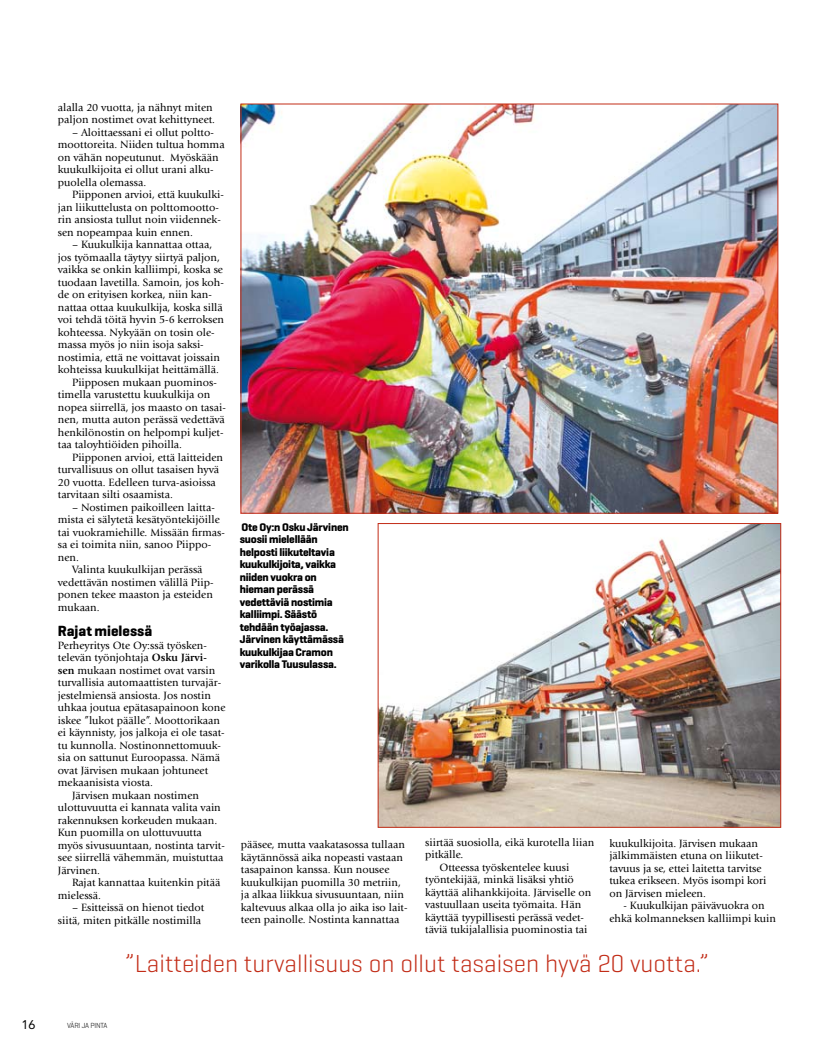
<style>
.page{position:relative;width:815px;height:1053px;background:#fff}
.page>*{position:absolute;margin:0;border:0;box-sizing:border-box;transform-origin:0 0}
.t1{font:300 25px "Geogrotesque";color:#c22c17}
.t2{font:700 15px "Geogrotesque";color:#000}
.t3{font:12.5px "Avenir LT Std";color:#000}
.t4{font:700 11.25px/12.5px "Geogrotesque";letter-spacing:-.02em;color:#000}
.t5{font:11px/12.5px "Giovanni Std";color:#000}
.t6{font:300 7.5px "Geogrotesque";letter-spacing:-.025em;color:#000}
.s1{font-weight:700}
</style>
<div class="page">
<img style="left:243px;top:106px;width:533px;height:405px">
<img style="left:380px;top:525px;width:399px;height:300px">
<div style="left:378px;top:523px;width:403px;height:304px;border:1px solid #c22c17"></div>
<p class="t5" style="left:58px;top:101px;width:159px">alalla 20 vuotta, ja nähnyt miten paljon nostimet ovat kehittyneet.</p>
<p class="t5" style="left:72px;top:126px;width:143px">– Aloittaessani ei ollut poltto-</p>
<p class="t5" style="left:58px;top:138px;width:168px">moottoreita. Niiden tultua homma</p>
<p class="t5" style="left:58px;top:151px;width:162px">on vähän nopeutunut. Myöskään</p>
<p class="t5" style="left:58px;top:163px;width:157px">kuukulkijoita ei ollut urani alku-</p>
<p class="t5" style="left:58px;top:176px;width:90px">puolella olemassa.</p>
<p class="t5" style="left:72px;top:188px;width:153px">Piipponen arvioi, että kuukulki-</p>
<p class="t5" style="left:58px;top:201px;width:162px">jan liikuttelusta on polttomootto-</p>
<p class="t5" style="left:58px;top:213px;width:164px">rin ansiosta tullut noin viidennek-</p>
<p class="t5" style="left:58px;top:226px;width:137px">sen nopeampaa kuin ennen.</p>
<p class="t5" style="left:72px;top:238px;width:142px">– Kuukulkija kannattaa ottaa,</p>
<p class="t5" style="left:58px;top:251px;width:164px">jos työmaalla täytyy siirtyä paljon,</p>
<p class="t5" style="left:58px;top:263px;width:167px">vaikka se onkin kalliimpi, koska se</p>
<p class="t5" style="left:58px;top:276px;width:167px">tuodaan lavetilla. Samoin, jos koh-</p>
<p class="t5" style="left:58px;top:288px;width:156px">de on erityisen korkea, niin kan-</p>
<p class="t5" style="left:58px;top:301px;width:166px">nattaa ottaa kuukulkija, koska sillä</p>
<p class="t5" style="left:58px;top:313px;width:168px">voi tehdä töitä hyvin 5-6 kerroksen</p>
<p class="t5" style="left:58px;top:326px;width:158px">kohteessa. Nykyään on tosin ole-</p>
<p class="t5" style="left:58px;top:338px;width:147px">massa myös jo niin isoja saksi-</p>
<p class="t5" style="left:58px;top:351px;width:164px">nostimia, että ne voittavat joissain</p>
<p class="t5" style="left:58px;top:363px;width:163px">kohteissa kuukulkijat heittämällä.</p>
<p class="t5" style="left:72px;top:376px;width:146px">Piipposen mukaan puominos-</p>
<p class="t5" style="left:58px;top:388px;width:154px">timella varustettu kuukulkija on</p>
<p class="t5" style="left:58px;top:401px;width:170px">nopea siirrellä, jos maasto on tasai-</p>
<p class="t5" style="left:58px;top:413px;width:169px">nen, mutta auton perässä vedettävä</p>
<p class="t5" style="left:58px;top:426px;width:167px">henkilönostin on helpompi kuljet-</p>
<p class="t5" style="left:58px;top:438px;width:126px">taa taloyhtiöiden pihoilla.</p>
<p class="t5" style="left:72px;top:451px;width:152px">Piipponen arvioi, että laitteiden</p>
<p class="t5" style="left:58px;top:463px;width:163px">turvallisuus on ollut tasaisen hyvä</p>
<p class="t5" style="left:58px;top:476px;width:160px">20 vuotta. Edelleen turva-asioissa</p>
<p class="t5" style="left:58px;top:488px;width:117px">tarvitaan silti osaamista.</p>
<p class="t5" style="left:72px;top:501px;width:144px">– Nostimen paikoilleen laitta-</p>
<p class="t5" style="left:58px;top:513px;width:163px">mista ei sälytetä kesätyöntekijöille</p>
<p class="t5" style="left:58px;top:526px;width:169px">tai vuokramiehille. Missään firmas-</p>
<p class="t5" style="left:58px;top:538px;width:155px">sa ei toimita niin, sanoo Piippo-</p>
<p class="t5" style="left:58px;top:551px;width:22px">nen.</p>
<p class="t5" style="left:72px;top:563px;width:132px">Valinta kuukulkijan perässä</p>
<p class="t5" style="left:58px;top:576px;width:157px">vedettävän nostimen välillä Piip-</p>
<p class="t5" style="left:58px;top:588px;width:157px">ponen tekee maaston ja esteiden</p>
<p class="t5" style="left:58px;top:601px;width:43px">mukaan.</p>
<p class="t2" style="left:58px;top:621px;width:96px">Rajat mielessä</p>
<p class="t5" style="left:58px;top:638px;width:150px">Perheyritys Ote Oy:ssä työsken-</p>
<p class="t5" style="left:58px;top:651px;width:150px">televän työnjohtaja <span class="s1">Osku Järvi-</span></p>
<p class="t5" style="left:58px;top:663px;width:159px"><span class="s1">sen</span> mukaan nostimet ovat varsin</p>
<p class="t5" style="left:58px;top:676px;width:165px">turvallisia automaattisten turvajär-</p>
<p class="t5" style="left:58px;top:688px;width:154px">jestelmiensä ansiosta. Jos nostin</p>
<p class="t5" style="left:58px;top:701px;width:169px">uhkaa joutua epätasapainoon kone</p>
<p class="t5" style="left:58px;top:713px;width:164px">iskee ”lukot päälle”. Moottorikaan</p>
<p class="t5" style="left:58px;top:726px;width:168px">ei käynnisty, jos jalkoja ei ole tasat-</p>
<p class="t5" style="left:58px;top:738px;width:165px">tu kunnolla. Nostinonnettomuuk-</p>
<p class="t5" style="left:58px;top:751px;width:164px">sia on sattunut Euroopassa. Nämä</p>
<p class="t5" style="left:58px;top:763px;width:152px">ovat Järvisen mukaan johtuneet</p>
<p class="t5" style="left:58px;top:776px;width:97px">mekaanisista viosta.</p>
<p class="t5" style="left:72px;top:788px;width:128px">Järvisen mukaan nostimen</p>
<p class="t5" style="left:58px;top:801px;width:164px">ulottuvuutta ei kannata valita vain</p>
<p class="t5" style="left:58px;top:813px;width:161px">rakennuksen korkeuden mukaan.</p>
<p class="t5" style="left:58px;top:826px;width:146px">Kun puomilla on ulottuvuutta</p>
<p class="t5" style="left:58px;top:838px;width:169px">myös sivusuuntaan, nostinta tarvit-</p>
<p class="t5" style="left:58px;top:851px;width:167px">see siirrellä vähemmän, muistuttaa</p>
<p class="t5" style="left:58px;top:863px;width:44px">Järvinen.</p>
<p class="t5" style="left:72px;top:876px;width:150px">Rajat kannattaa kuitenkin pitää</p>
<p class="t5" style="left:58px;top:888px;width:45px">mielessä.</p>
<p class="t5" style="left:58px;top:901px;width:148px;text-align:right">– Esitteissä on hienot tiedot siitä, miten pitkälle nostimilla</p>
<p class="t4" style="left:240px;top:520px;width:110px">Ote Oy:n Osku Järvinen suosii mielellään helposti liikuteltavia kuukulkijoita, vaikka niiden vuokra on hieman perässä vedettäviä nostimia kalliimpi. Säästö tehdään työajassa.<br>Järvinen käyttämässä kuukulkijaa Cramon varikolla Tuusulassa.</p>
<p class="t5" style="left:241px;top:838px;width:168px">pääsee, mutta vaakatasossa tullaan käytännössä aika nopeasti vastaan tasapainon kanssa. Kun nousee kuukulkijan puomilla 30 metriin, ja alkaa liikkua sivusuuntaan, niin kaltevuus alkaa olla jo aika iso lait&shy;teen painolle. Nostinta kannattaa</p>
<p class="t5" style="left:425px;top:836px;width:171px">siirtää suosiolla, eikä kurotella liian</p>
<p class="t5" style="left:425px;top:848px;width:40px">pitkälle.</p>
<p class="t5" style="left:439px;top:861px;width:131px">Otteessa työskentelee kuusi</p>
<p class="t5" style="left:425px;top:873px;width:150px">työntekijää, minkä lisäksi yhtiö</p>
<p class="t5" style="left:425px;top:886px;width:168px">käyttää alihankkijoita. Järviselle on</p>
<p class="t5" style="left:425px;top:898px;width:157px">vastuullaan useita työmaita. Hän</p>
<p class="t5" style="left:425px;top:911px;width:160px">käyttää tyypillisesti perässä vedet-</p>
<p class="t5" style="left:425px;top:923px;width:164px">täviä tukijalallisia puominostia tai</p>
<p class="t5" style="left:609px;top:837px;width:158px">kuukulkijoita. Järvisen mukaan jälkimmäisten etuna on liikutet&shy;tavuus ja se, ettei laitetta tarvitse tukea erikseen. Myös isompi kori on Järvisen mieleen.</p>
<p class="t5" style="left:609px;top:899px;width:168px;text-align:center">- Kuukulkijan päivävuokra on ehkä kolmanneksen kalliimpi kuin</p>
<p class="t3" style="left:21px;top:1017px;width:15px">16</p>
<p class="t6" style="left:67px;top:1020px;width:42px">VÄRI JA PINTA</p>
<p class="t1" style="left:126px;top:947px;width:584px">”Laitteiden turvallisuus on ollut tasaisen hyvä 20 vuotta.”</p>
</div>
